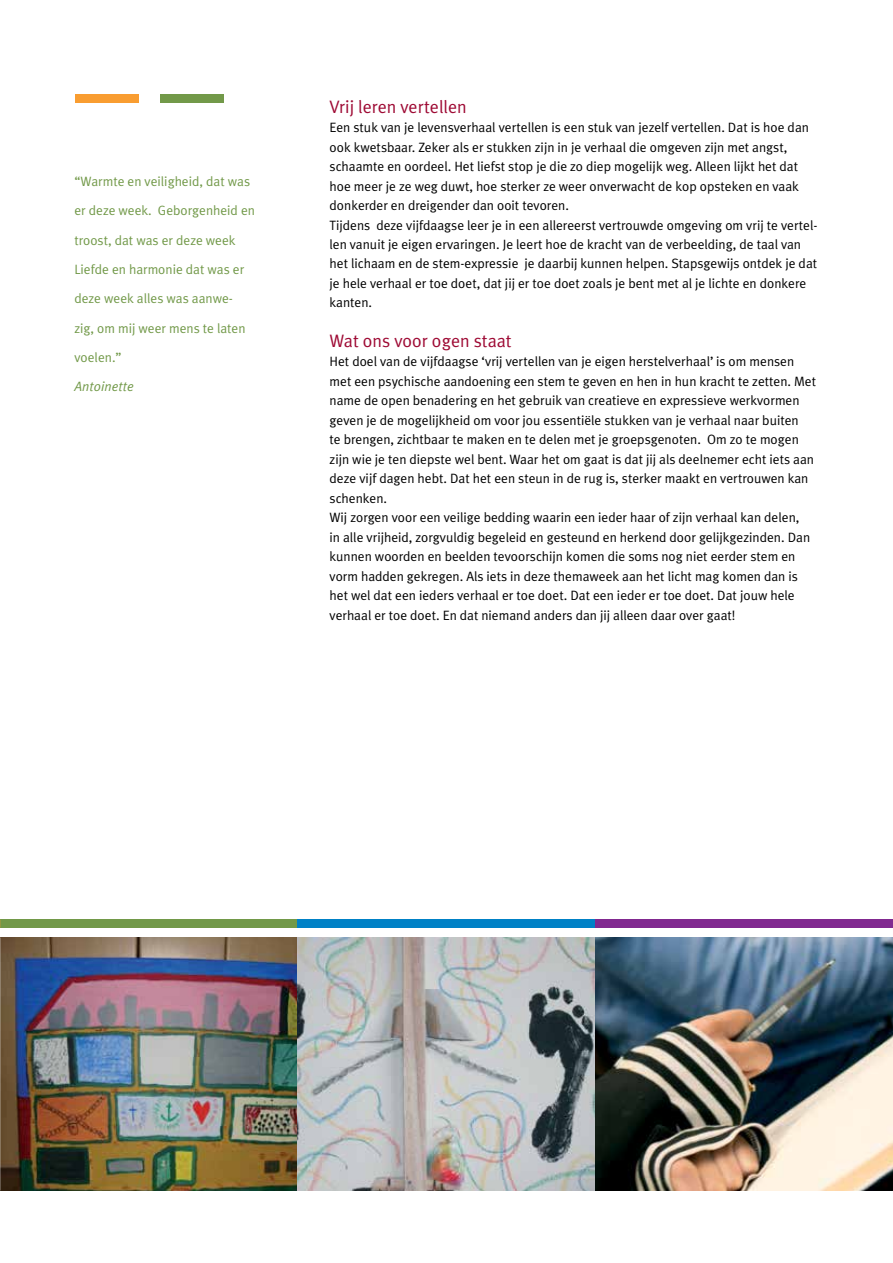
<style>
.page{position:relative;width:893px;height:1263px;background:#fff}
.page>*{position:absolute;margin:0;border:0;box-sizing:border-box;transform-origin:0 0}
.t1{font:18px "Meta Plus Normal";color:#9e0a34}
.t2{font:13.5px/19.5px "Meta Plus Normal";color:#000}
.t3{font:13.5px/29.2px "Meta Plus Normal";color:#729949}
.t4{font:italic 13.5px "Meta Plus Normal";color:#729949}
</style>
<div class="page">
<div style="left:160px;top:94px;width:64px;height:9px;background:#729949"></div>
<div style="left:75px;top:94px;width:64px;height:9px;background:#f99d31"></div>
<div style="left:0;top:919px;width:298px;height:9px;background:#729949"></div>
<div style="left:298px;top:919px;width:297px;height:9px;background:#0081c6"></div>
<div style="left:595px;top:919px;width:298px;height:9px;background:#812990"></div>
<img style="left:1px;top:938px;width:297px;height:253px">
<svg style="left:298px;top:938px;width:297px;height:253px"></svg>
<img style="left:0;top:938px;width:1px;height:253px">
<img style="left:595px;top:938px;width:298px;height:253px">
<p class="t3" style="left:74px;top:167px;width:182px">“Warmte en veiligheid, dat was er deze week. Geborgenheid en troost, dat was er deze week<br>Liefde en harmonie dat was er deze week alles was aanwe&shy;zig, om mij weer mens te laten voelen.”</p>
<p class="t4" style="left:74px;top:378px;width:61px">Antoinette</p>
<h1 class="t1" style="left:330px;top:96px;width:139px">Vrij leren vertellen</h1>
<p class="t2" style="left:330px;top:117px;width:489px">Een stuk van je levensverhaal vertellen is een stuk van jezelf vertellen. Dat is hoe dan ook kwetsbaar. Zeker als er stukken zijn in je verhaal die omgeven zijn met angst, schaamte en oordeel. Het liefst stop je die zo diep mogelijk weg. Alleen lijkt het dat hoe meer je ze weg duwt, hoe sterker ze weer onverwacht de kop opsteken en vaak donkerder en dreigender dan ooit tevoren.<br>Tijdens deze vijfdaagse leer je in een allereerst vertrouwde omgeving om vrij te vertel&shy;len vanuit je eigen ervaringen. Je leert hoe de kracht van de verbeelding, de taal van het lichaam en de stem-expressie je daarbij kunnen helpen. Stapsgewijs ontdek je dat je hele verhaal er toe doet, dat jij er toe doet zoals je bent met al je lichte en donkere kanten.</p>
<h1 class="t1" style="left:330px;top:330px;width:184px">Wat ons voor ogen staat</h1>
<p class="t2" style="left:330px;top:351px;width:488px">Het doel van de vijfdaagse ‘vrij vertellen van je eigen herstelverhaal’ is om mensen met een psychische aandoening een stem te geven en hen in hun kracht te zetten. Met name de open benadering en het gebruik van creatieve en expressieve werkvormen geven je de mogelijkheid om voor jou essentiële stukken van je verhaal naar buiten<br>te brengen, zichtbaar te maken en te delen met je groepsgenoten. Om zo te mogen zijn wie je ten diepste wel bent. Waar het om gaat is dat jij als deelnemer echt iets aan deze vijf dagen hebt. Dat het een steun in de rug is, sterker maakt en vertrouwen kan schenken.<br>Wij zorgen voor een veilige bedding waarin een ieder haar of zijn verhaal kan delen,<br>in alle vrijheid, zorgvuldig begeleid en gesteund en herkend door gelijkgezinden. Dan kunnen woorden en beelden tevoorschijn komen die soms nog niet eerder stem en vorm hadden gekregen. Als iets in deze themaweek aan het licht mag komen dan is het wel dat een ieders verhaal er toe doet. Dat een ieder er toe doet. Dat jouw hele verhaal er toe doet. En dat niemand anders dan jij alleen daar over gaat!</p>
</div>
